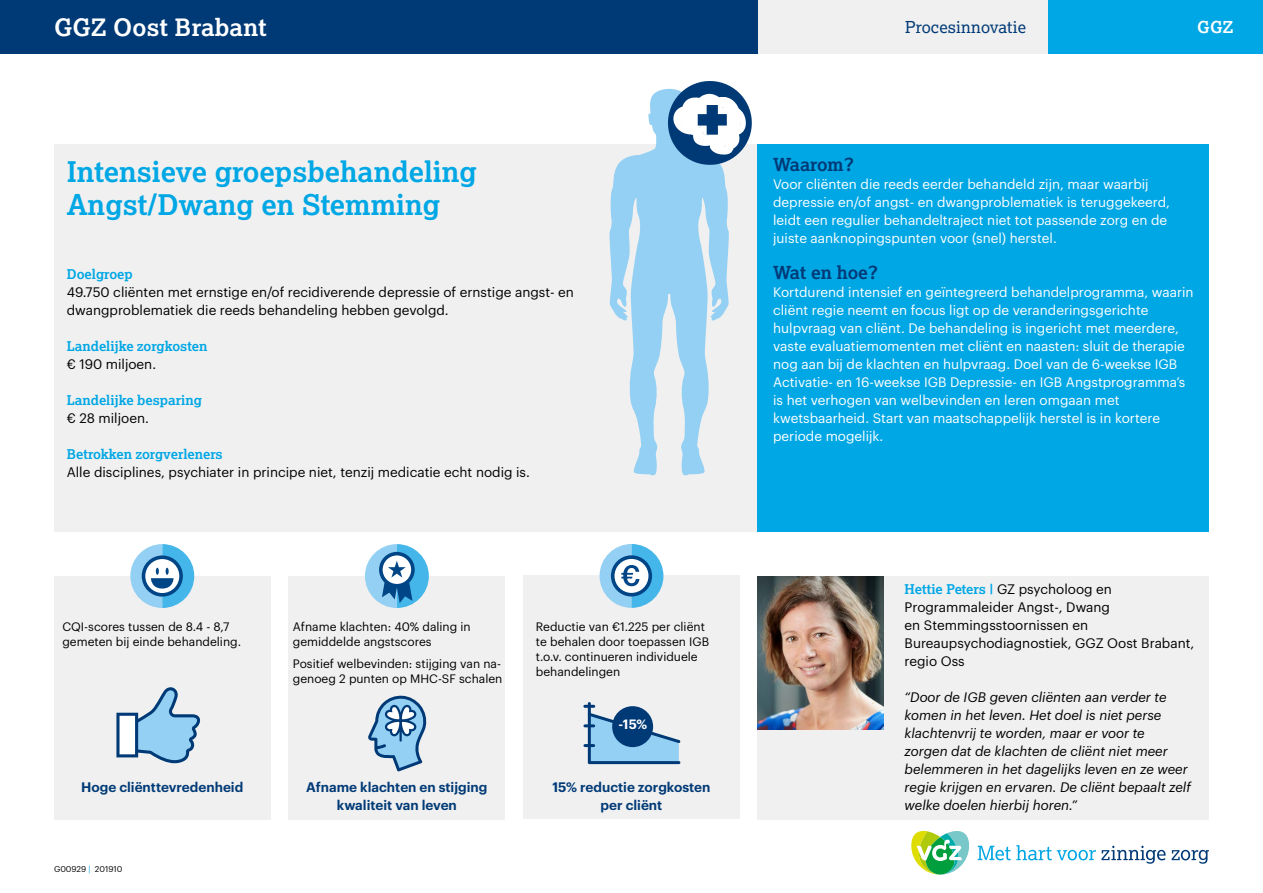
<style>
.page{position:relative;width:1263px;height:893px;background:#fff}
.page>*{position:absolute;margin:0;border:0;box-sizing:border-box;transform-origin:0 0}
.t1{font:700 28.5px/33px "Lexia";color:#00a7e5}
.t2{font:700 24px "Lexia";letter-spacing:.01em;color:#fff}
.t3{font:700 18px "Lexia";color:#003a76}
.t4{font:16.5px "Lexia";letter-spacing:.01em;color:#003a76}
.t5{font:700 16.5px "Lexia";color:#fff}
.t6{font:13.5px/18px "Graphik";color:#fff}
.t7{font:13.5px/18px "Graphik";color:#000}
.t8{font:italic 13.5px/18px "Graphik";color:#000}
.t9{font:600 13.5px/18px "Graphik";color:#003a76;text-align:center}
.t10{font:700 13.5px "Lexia";color:#00a7e5}
.t11{font:600 13.2px "Graphik";color:#fff}
.t12{font:12px/15px "Graphik";color:#000}
.t13{font:8.25px "Graphik";color:#000}
.s1{color:#00a7e5}
.s2{font-family:"Lexia";font-weight:700;color:#00a7e5}
</style>
<div class="page">
<svg style="left:911px;top:831px;width:58px;height:44px"></svg>
<svg style="left:978px;top:845px;width:187px;height:19px"></svg>
<svg style="left:1171px;top:850px;width:38px;height:14px"></svg>
<div style="left:1048px;top:0;width:215px;height:54px;background:#00a7e5"></div>
<div style="left:758px;top:0;width:290px;height:54px;background:#f0f0f0"></div>
<div style="left:0;top:0;width:758px;height:54px;background:#003a76"></div>
<div style="left:54px;top:144px;width:1155px;height:387px;background:#f0f0f0"></div>
<div style="left:758px;top:144px;width:451px;height:387px;background:#00a7e5"></div>
<svg style="left:609px;top:89px;width:120px;height:386px;fill:#94d0f3"></svg>
<div style="left:758px;top:576px;width:451px;height:243px;background:#f0f0f0"></div>
<div style="left:523px;top:576px;width:217px;height:243px;background:#f0f0f0"></div>
<svg style="left:583px;top:702px;width:97px;height:62px"></svg>
<div style="left:612px;top:706px;width:41px;height:41px;background:#003a76;border-radius:50%"></div>
<svg style="left:599px;top:544px;width:64px;height:64px"></svg>
<img style="left:758px;top:576px;width:125px;height:153px">
<div style="left:54px;top:576px;width:217px;height:243px;background:#f0f0f0"></div>
<svg style="left:130px;top:544px;width:64px;height:64px"></svg>
<svg style="left:116px;top:687px;width:84px;height:76px"></svg>
<div style="left:289px;top:576px;width:216px;height:243px;background:#f0f0f0"></div>
<svg style="left:365px;top:544px;width:64px;height:64px"></svg>
<svg style="left:368px;top:696px;width:58px;height:75px"></svg>
<svg style="left:668px;top:81px;width:84px;height:84px"></svg>
<h2 class="t2" style="left:54px;top:12px;width:214px">GGZ Oost Brabant</h2>
<p class="t4" style="left:905px;top:17px;width:122px">Procesinnovatie</p>
<p class="t5" style="left:1197px;top:17px;width:37px">GGZ</p>
<h1 class="t1" style="left:67px;top:155px;width:412px">Intensieve groepsbehandeling<br>Angst/Dwang en Stemming</h1>
<p class="t10" style="left:67px;top:266px;width:68px">Doelgroep</p>
<p class="t7" style="left:67px;top:282px;width:509px">49.750 cliënten met ernstige en/of recidiverende depressie of ernstige angst- en dwangproblematiek die reeds behandeling hebben gevolgd.</p>
<p class="t10" style="left:67px;top:338px;width:142px">Landelijke zorgkosten</p>
<p class="t7" style="left:67px;top:354px;width:91px">€ 190 miljoen.</p>
<p class="t10" style="left:67px;top:392px;width:137px">Landelijke besparing</p>
<p class="t7" style="left:67px;top:408px;width:84px">€ 28 miljoen.</p>
<p class="t10" style="left:67px;top:446px;width:157px">Betrokken zorgverleners</p>
<p class="t7" style="left:67px;top:462px;width:465px">Alle disciplines, psychiater in principe niet, tenzij medicatie echt nodig is.</p>
<p class="t12" style="left:62px;top:618px;width:180px">CQI-scores tussen de 8.4 - 8,7 gemeten bij einde behandeling.</p>
<p class="t12" style="left:293px;top:618px;width:179px">Afname klachten: 40% daling in gemiddelde angstscores</p>
<p class="t12" style="left:293px;top:655px;width:211px">Positief welbevinden: stijging van na&shy;genoeg 2 punten op MHC-SF schalen</p>
<p class="t12" style="left:536px;top:618px;width:175px">Reductie van €1.225 per cliënt te behalen door toepassen IGB t.o.v. continueren individuele behandelingen</p>
<p class="t11" style="left:618px;top:714px;width:30px">-15%</p>
<p class="t9" style="left:81px;top:777px;width:164px">Hoge cliënttevredenheid</p>
<p class="t9" style="left:306px;top:777px;width:183px">Afname klachten en stijging kwaliteit van leven</p>
<p class="t9" style="left:552px;top:777px;width:159px">15% reductie zorgkosten per cliënt</p>
<p class="t13" style="left:54px;top:863px;width:70px">G00929 <span class="s1">|</span> 201910</p>
<h3 class="t3" style="left:773px;top:153px;width:82px">Waarom?</h3>
<p class="t6" style="left:773px;top:174px;width:398px">Voor cliënten die reeds eerder behandeld zijn, maar waarbij depressie en/of angst- en dwangproblematiek is teruggekeerd, leidt een regulier behandeltraject niet tot passende zorg en de juiste aanknopingspunten voor (snel) herstel.</p>
<h3 class="t3" style="left:773px;top:261px;width:107px">Wat en hoe?</h3>
<p class="t6" style="left:773px;top:282px;width:422px">Kortdurend intensief en geïntegreerd behandelprogramma, waarin cliënt regie neemt en focus ligt op de veranderingsgerichte hulpvraag van cliënt. De behandeling is ingericht met meerdere, vaste evaluatiemomenten met cliënt en naasten: sluit de therapie nog aan bij de klachten en hulpvraag. Doel van de 6-weekse IGB Activatie- en 16-weekse IGB Depressie- en IGB Angstprogramma’s is het verhogen van welbevinden en leren omgaan met kwetsbaarheid. Start van maatschappelijk herstel is in kortere periode mogelijk.</p>
<p class="t7" style="left:904px;top:579px;width:291px"><span class="s2">Hettie Peters |</span> GZ psycholoog en<br>Programmaleider Angst-, Dwang<br>en Stemmingsstoornissen en<br>Bureaupsychodiagnostiek, GGZ Oost Brabant, regio Oss</p>
<p class="t8" style="left:904px;top:687px;width:288px">“Door de IGB geven cliënten aan verder te komen in het leven. Het doel is niet perse klachtenvrij te worden, maar er voor te zorgen dat de klachten de cliënt niet meer belemmeren in het dagelijks leven en ze weer regie krijgen en ervaren. De cliënt bepaalt zelf welke doelen hierbij horen.”</p>
</div>
